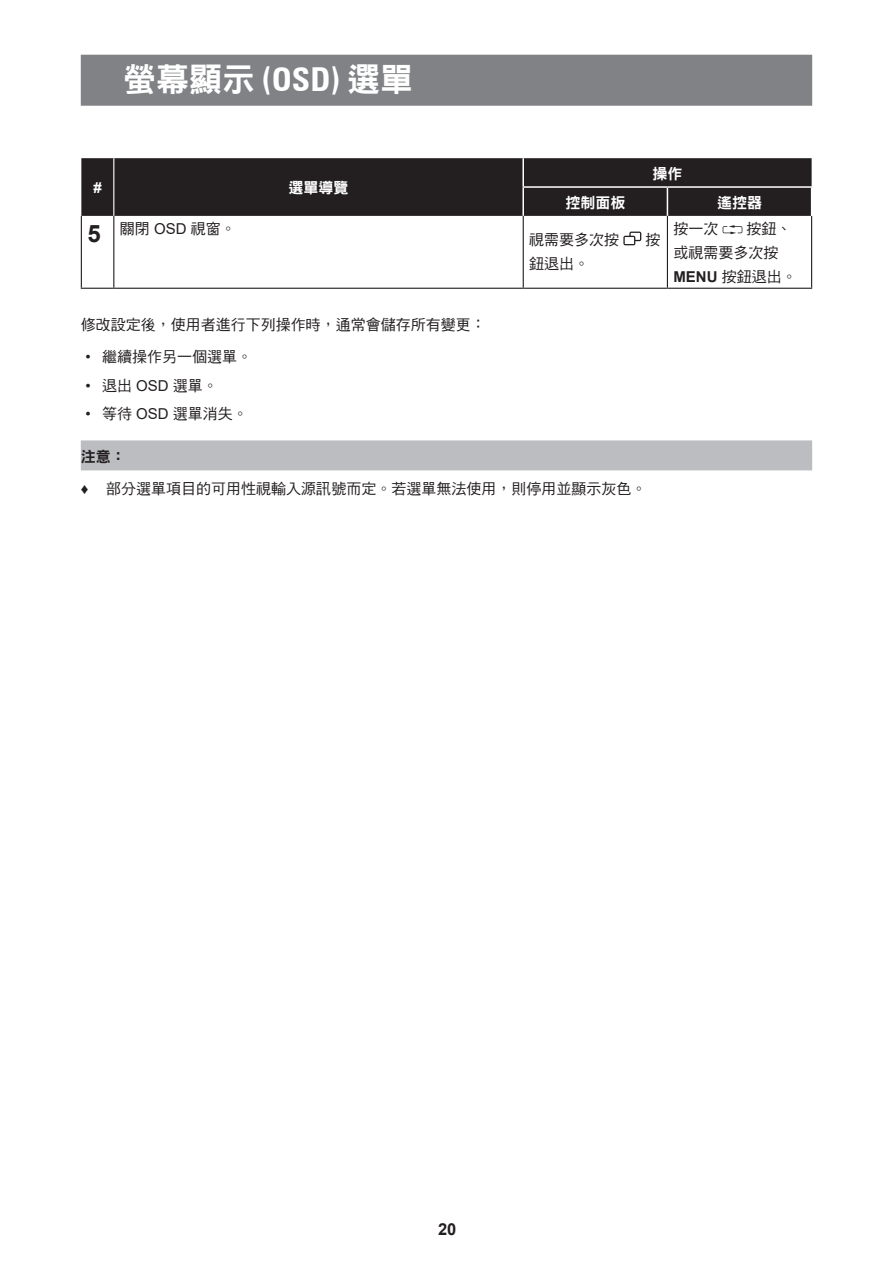
<style>
.page{position:relative;width:893px;height:1263px;background:#fff}
.page>*{position:absolute;margin:0;border:0;box-sizing:border-box;transform-origin:0 0}
.t1{font:33px "DF Hei Std W9";color:#fff}
.t2{font:700 16.5px "Arial";color:#231f20}
.t3{font:15px/24px "DF Hei Std W5";color:#231f20}
.t4{font:15px "DF Hei Std W9";color:#fff}
.t5{font:15px "DF Hei Std W9";color:#231f20}
.t6{font:700 15px "Arial";color:#fff}
.s1{font-family:"Univers 67";font-weight:700;font-stretch:condensed}
.s2{font-family:"Arial";font-weight:700;font-size:24px}
.s3{font-family:"Arial"}
.s4{font-family:"Arial";font-weight:700}
</style>
<div class="page">
<div style="left:81px;top:55px;width:731px;height:51px;background:#808285;border:2px solid #808285"></div>
<hr style="left:811px;top:216px;width:1px;height:72px;background:#231f20">
<hr style="left:667px;top:288px;width:145px;height:1px;background:#231f20">
<div style="left:81px;top:158px;width:731px;height:58px;background:#231f20"></div>
<hr style="left:667px;top:216px;width:1px;height:72px;background:#231f20">
<hr style="left:523px;top:288px;width:144px;height:1px;background:#231f20">
<hr style="left:81px;top:216px;width:1px;height:72px;background:#231f20">
<hr style="left:113px;top:216px;width:1px;height:72px;background:#231f20">
<hr style="left:523px;top:216px;width:1px;height:72px;background:#231f20">
<hr style="left:81px;top:288px;width:33px;height:1px;background:#231f20">
<hr style="left:114px;top:288px;width:409px;height:1px;background:#231f20">
<svg style="left:623px;top:232px;width:18px;height:13px"></svg>
<svg style="left:723px;top:225px;width:19px;height:9px"></svg>
<div style="left:81px;top:440px;width:731px;height:30px;background:#bcbdc0"></div>
<h1 class="t1" style="left:123px;top:61px;width:291px">螢幕顯示 <span class="s1">(OSD)</span> 選單</h1>
<p class="t6" style="left:93px;top:178px;width:10px">#</p>
<p class="t4" style="left:289px;top:180px;width:61px">選單導覽</p>
<p class="t4" style="left:652px;top:166px;width:31px">操作</p>
<p class="t4" style="left:565px;top:194px;width:61px">控制面板</p>
<p class="t4" style="left:717px;top:194px;width:46px">遙控器</p>
<p class="t3" style="left:87px;top:217px;width:150px"><span class="s2">5</span> 關閉 <span class="s3">OSD</span> 視窗。</p>
<p class="t3" style="left:529px;top:228px;width:91px">視需要多次按</p>
<p class="t3" style="left:645px;top:228px;width:16px">按</p>
<p class="t3" style="left:529px;top:252px;width:61px">鈕退出。</p>
<p class="t3" style="left:81px;top:312px;width:406px">修改設定後，使用者進行下列操作時，通常會儲存所有變更：</p>
<p class="t3" style="left:86px;top:345px;width:168px"><span class="s3">•</span> 繼續操作另一個選單。</p>
<p class="t3" style="left:86px;top:373px;width:134px"><span class="s3">•</span> 退出 <span class="s3">OSD</span> 選單。</p>
<p class="t3" style="left:86px;top:401px;width:164px"><span class="s3">•</span> 等待 <span class="s3">OSD</span> 選單消失。</p>
<p class="t5" style="left:81px;top:448px;width:46px">注意：</p>
<p class="t3" style="left:81px;top:477px;width:567px"><span class="s4">♦</span> 部分選單項目的可用性視輸入源訊號而定。若選單無法使用，則停用並顯示灰色。</p>
<p class="t3" style="left:673px;top:217px;width:125px;text-indent:73px">按鈕、或視需要多次按<br><span class="s4">MENU</span> 按鈕退出。</p>
<p class="t3" style="left:673px;top:217px;width:46px">按一次</p>
<p class="t2" style="left:438px;top:1217px;width:20px">20</p>
</div>
